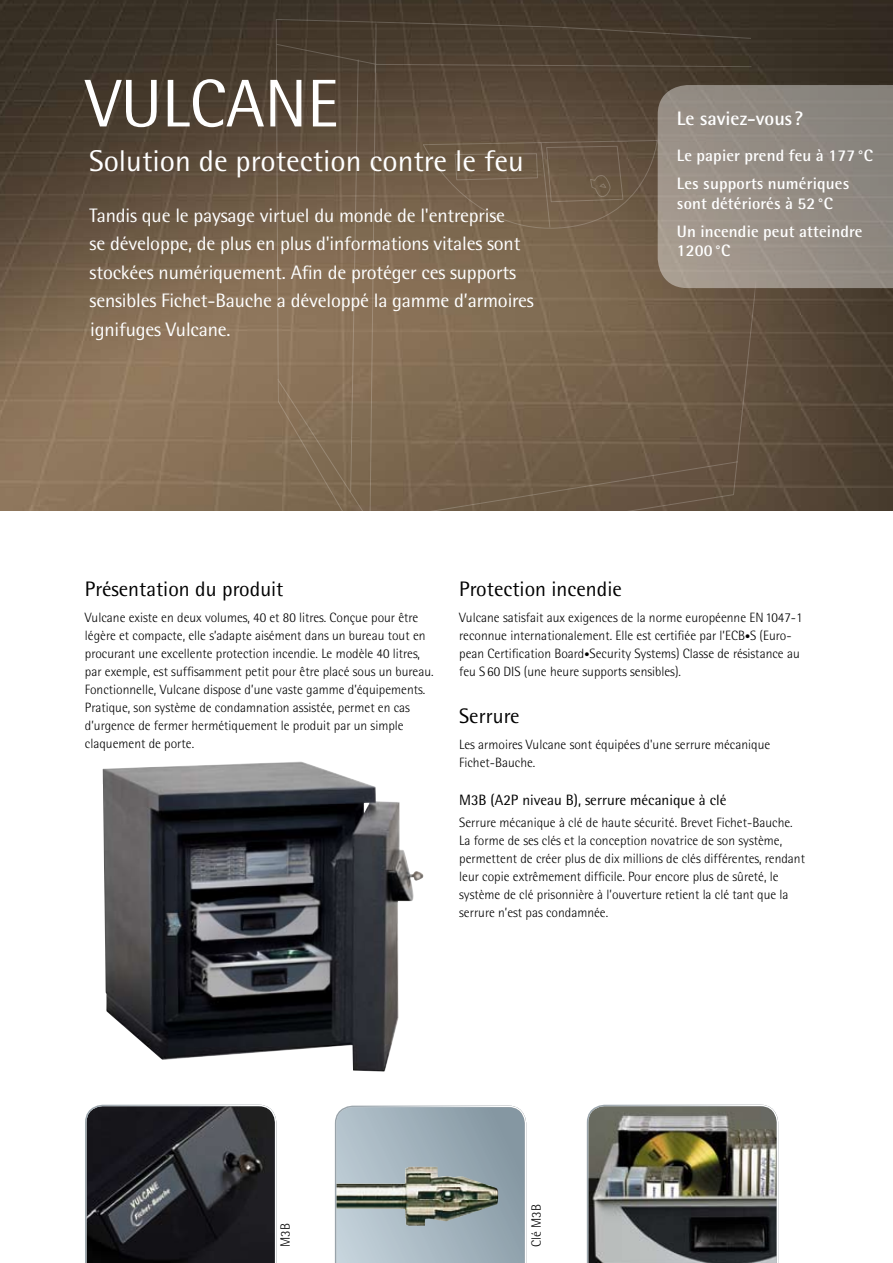
<style>
.page{position:relative;width:893px;height:1263px;background:#fff}
.page>*{position:absolute;margin:0;border:0;box-sizing:border-box;transform-origin:0 0}
.t1{font:67.5px "Rotis Semi Sans Std";color:#fff}
.t2{font:30px "Rotis Semi Sans Std";color:#fff}
.t3{font:21px "Rotis Semi Sans Std";color:#000}
.t4{font:19.5px/28.5px "Rotis Semi Sans Std";letter-spacing:-.01em;color:#fff}
.t5{font:700 19.5px "Rotis Semi Sans Std";color:#fff}
.t6{font:700 16.5px/28px "Rotis Semi Sans Std";letter-spacing:.01em;color:#fff}
.t7{font:15px "Rotis Semi Sans Std";color:#000}
.t8{font:300 13.5px/18px "Rotis Semi Sans Std";color:#000}
.s1{font-size:10.5px}
</style>
<div class="page">
<img style="left:0;top:0;width:893px;height:510px">
<svg style="left:760px;top:85px;width:133px;height:203px;background:#8f8981"></svg>
<svg style="left:275px;top:18px;width:485px;height:493px;background:#72604d"></svg>
<img style="left:587px;top:1105px;width:191px;height:158px">
<img style="left:103px;top:761px;width:321px;height:310px">
<svg style="left:335px;top:1106px;width:191px;height:157px;background:#9aa8ad"></svg>
<svg style="left:85px;top:1105px;width:191px;height:158px;background:#2b2b30"></svg>
<h1 class="t1" style="left:86px;top:64px;width:254px">VULCANE</h1>
<h2 class="t2" style="left:89px;top:144px;width:436px">Solution de protection contre le feu</h2>
<p class="t4" style="left:89px;top:201px;width:446px">Tandis que le paysage virtuel du monde de l'entreprise<br>se développe, de plus en plus d'informations vitales sont stockées numériquement. Afin de protéger ces supports sensibles Fichet-Bauche a développé la gamme d’armoires ignifuges Vulcane.</p>
<h3 class="t5" style="left:677px;top:106px;width:128px">Le saviez-vous ?</h3>
<p class="t6" style="left:677px;top:141px;width:197px">Le papier prend feu à 177 °C<br>Les supports numériques</p>
<p class="t6" style="left:677px;top:189px;width:187px">sont détériorés à 52 °C<br>Un incendie peut atteindre</p>
<p class="t6" style="left:677px;top:236px;width:55px">1200 °C</p>
<h3 class="t3" style="left:85px;top:576px;width:200px">Présentation du produit</h3>
<p class="t8" style="left:85px;top:609px;width:350px">Vulcane existe en deux volumes, 40 et 80 litres. Conçue pour être légère et compacte, elle s’adapte aisément dans un bureau tout en procurant une excellente protection incendie. Le modèle 40 litres, par exemple, est suffisamment petit pour être placé sous un bureau.<br>Fonctionnelle, Vulcane dispose d’une vaste gamme d’équipements.<br>Pratique, son système de condamnation assistée, permet en cas d’urgence de fermer hermétiquement le produit par un simple claquement de porte.</p>
<h3 class="t3" style="left:459px;top:576px;width:164px">Protection incendie</h3>
<p class="t8" style="left:459px;top:609px;width:345px">Vulcane satisfait aux exigences de la norme européenne EN1047-1 reconnue internationalement. Elle est certifiée par l’ECB<span class="s1">•</span>S (Euro&shy;pean Certification Board<span class="s1">•</span>Security Systems) Classe de résistance au feu S 60 DIS (une heure supports sensibles).</p>
<h3 class="t3" style="left:459px;top:703px;width:62px">Serrure</h3>
<p class="t8" style="left:459px;top:735px;width:313px">Les armoires Vulcane sont équipées d'une serrure mécanique<br>Fichet-Bauche.</p>
<p class="t7" style="left:459px;top:791px;width:269px">M3B (A2P niveau B), serrure mécanique à clé</p>
<p class="t8" style="left:459px;top:814px;width:347px">Serrure mécanique à clé de haute sécurité. Brevet Fichet-Bauche.<br>La forme de ses clés et la conception novatrice de son système, permettent de créer plus de dix millions de clés différentes, rendant leur copie extrêmement difficile. Pour encore plus de sûreté, le système de clé prisonnière à l’ouverture retient la clé tant que la serrure n’est pas condamnée.</p>
<p class="t8" style="left:276px;top:1247px;width:25px;rotate:-90deg">M3B</p>
<p class="t8" style="left:527px;top:1247px;width:44px;rotate:-90deg">Clé M3B</p>
</div>
